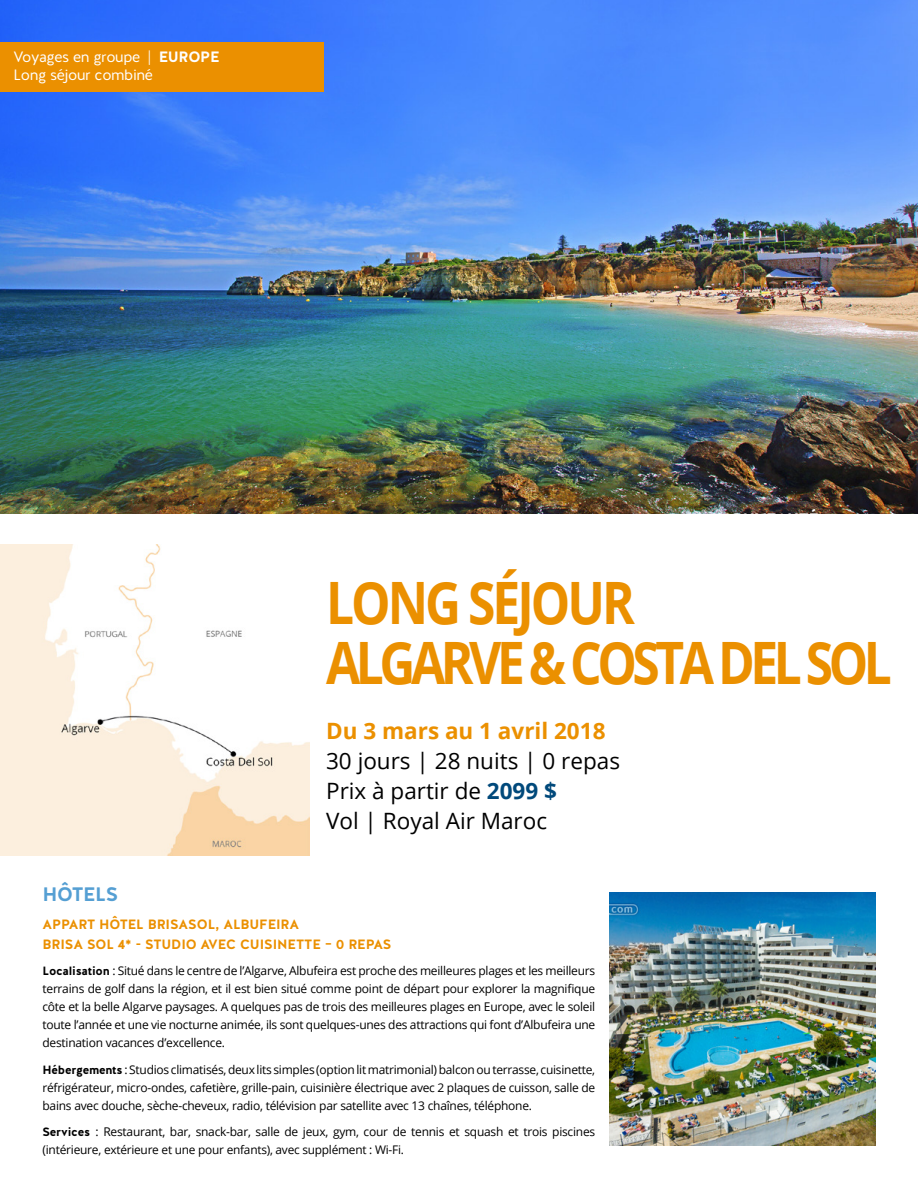
<style>
.page{position:relative;width:918px;height:1188px;background:#fff}
.page>*{position:absolute;margin:0;border:0;box-sizing:border-box;transform-origin:0 0}
.t1{font:700 58.5px/60px "Open Sans";letter-spacing:-.09em;color:#eb9000;scale:.85 1}
.t2{font:22.5px/30px "Open Sans";color:#000}
.t3{font:700 22.5px "Open Sans";color:#eb9000}
.t4{font:700 19.5px "Halis R";letter-spacing:-.02em;color:#559fd3}
.t5{font:700 16.5px "Halis R";letter-spacing:-.025em;color:#fff}
.t6{font:15px/18px "Halis R";letter-spacing:-.025em;color:#fff}
.t7{font:700 13.5px/19.5px "Halis R";letter-spacing:-.01em;color:#eb9000}
.t8{font:12px/18px "Open Sans";letter-spacing:-.02em;color:#000;text-align:justify}
.t9{font:11.85px "Open Sans";letter-spacing:-.02em;color:#000}
.s1{font-weight:700}
.s2{font-weight:700;color:#00497b}
.s3{font-family:"Halis R";font-weight:700}
.s4{font-size:12px}
</style>
<div class="page">
<img style="left:0;top:0;width:918px;height:514px">
<div style="left:0;top:43px;width:323px;height:49px;background:#eb9000"></div>
<img style="left:0;top:545px;width:310px;height:311px">
<img style="left:609px;top:892px;width:266px;height:253px">
<p class="t6" style="left:14px;top:48px;width:208px">Voyages en groupe | <span class="s1">EUROPE<br></span>Long séjour combiné</p>
<h3 class="t5" style="left:718px;top:509px;width:103px">NOUVEAUTÉ</h3>
<h1 class="t1" style="left:326px;top:571px;width:667px">LONG SÉJOUR<br>ALGARVE &amp; COSTA DEL SOL</h1>
<h2 class="t3" style="left:326px;top:715px;width:281px">Du 3 mars au 1 avril 2018</h2>
<h2 class="t2" style="left:326px;top:746px;width:295px">30 jours | 28 nuits | 0 repas<br>Prix à partir de <span class="s2">2099 $<br></span>Vol | Royal Air Maroc</h2>
<h3 class="t4" style="left:43px;top:882px;width:77px">HÔTELS</h3>
<p class="t7" style="left:43px;top:915px;width:351px">APPART HÔTEL BRISASOL, ALBUFEIRA<br>BRISA SOL 4* - STUDIO AVEC CUISINETTE – 0 REPAS</p>
<p class="t8" style="left:43px;top:962px;width:554px"><span class="s3">Localisation</span> : Situé dans le centre de l’Algarve, Albufeira est proche des meilleures plages et les meilleurs terrains de golf dans la région, et il est bien situé comme point de départ pour explorer la magnifique côte et la belle Algarve paysages. A quelques pas de trois des meilleures plages en Europe, avec le soleil toute l’année et une vie nocturne animée, ils sont quelques-unes des attractions qui font d’Albufeira une destination vacances d’excellence.</p>
<p class="t8" style="left:43px;top:1060px;width:554px"><span class="s3">Hébergements</span> : Studios climatisés, deux lits simples (option lit matrimonial) balcon ou terrasse, cuisinette, réfrigérateur, micro-ondes, cafetière, grille-pain, cuisinière électrique avec 2 plaques de cuisson, salle de bains avec douche, sèche-cheveux, radio, télévision par satellite avec 13 chaînes, téléphone.</p>
<p class="t8" style="left:43px;top:1123px;width:554px"><span class="s3">Services</span> : Restaurant, bar, snack-bar, salle de jeux, gym, cour de tennis et squash et trois piscines</p>
<p class="t9" style="left:43px;top:1142px;width:363px"><span class="s4">(intérieure,</span> extérieure et une pour enfants), avec supplément : Wi-Fi.</p>
</div>
